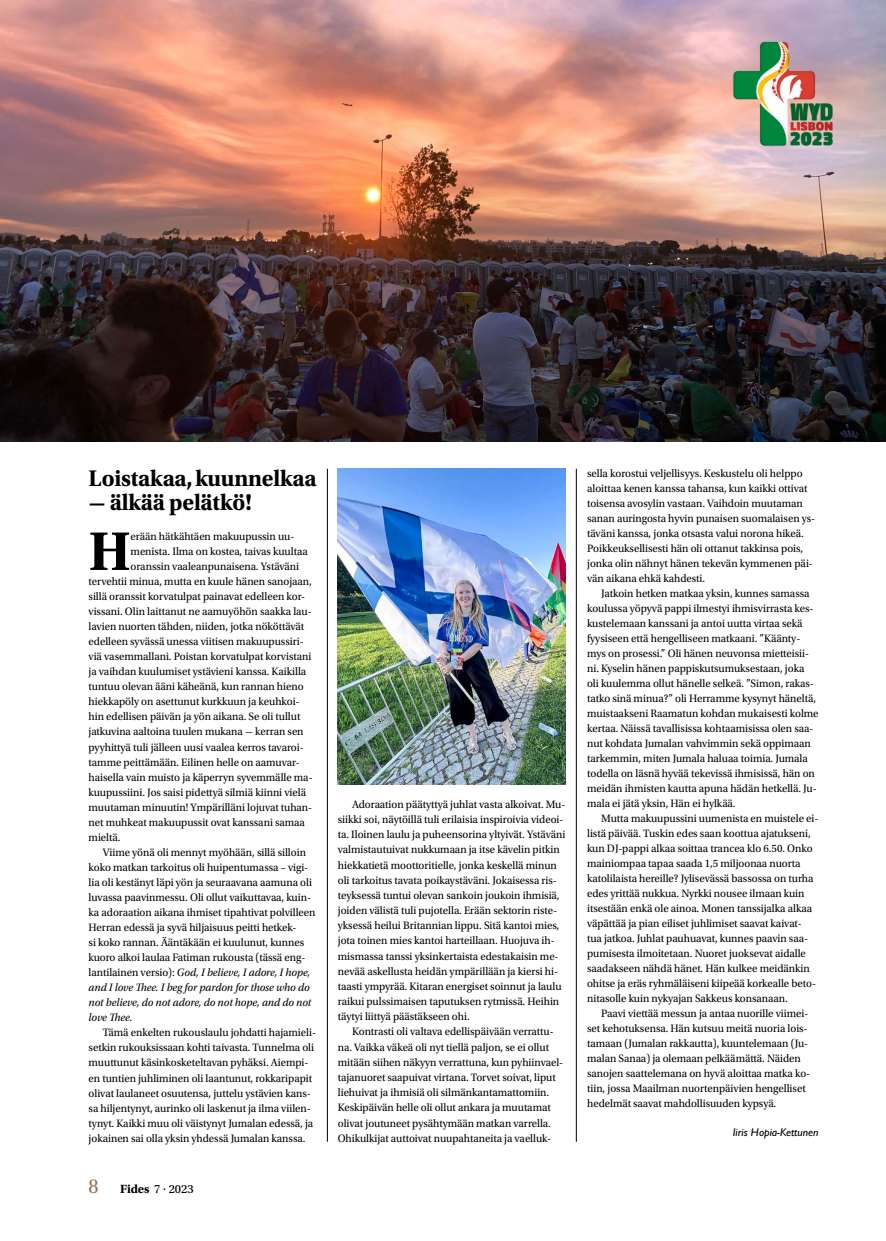
<style>
.page{position:relative;width:886px;height:1241px;background:#fff}
.page>*{position:absolute;margin:0;border:0;box-sizing:border-box;transform-origin:0 0}
.t1{font:700 57.25px "Utopia Std";color:#000}
.t2{font:700 23.75px "Utopia Std";letter-spacing:-.01em;color:#000}
.t3{font:700 23.75px "Utopia Std";letter-spacing:-.01em;color:#000;scale:1.55 1}
.t4{font:12.5px "Utopia Std Capt";color:#000}
.t5{font:11.25px/15px "Utopia Std";letter-spacing:-.005em;color:#000}
.t6{font:italic 11.25px "Utopia Std";letter-spacing:-.005em;color:#000}
.t7{font:italic 11.25px "Gill Sans Std";color:#000}
.s1{font-style:normal}
.s2{font-family:"Utopia Std";font-size:21.25px;color:#997655}
.s3{font-family:"Utopia Std";font-weight:700}
</style>
<div class="page">
<hr style="left:327px;top:468px;width:1px;height:673px;background:#000">
<hr style="left:576px;top:468px;width:1px;height:673px;background:#000">
<img style="left:0;top:0;width:886px;height:441px">
<img style="left:721px;top:33px;width:120px;height:119px">
<img style="left:338px;top:468px;width:228px;height:316px">
<h2 class="t2" style="left:89px;top:464px;width:229px">Loistakaa, kuunnelkaa</h2>
<h2 class="t3" style="left:89px;top:488px;width:107px">– älkää pelätkö!</h2>
<h1 class="t1" style="left:89px;top:518px;width:44px">H</h1>
<p class="t5" style="left:131px;top:529px;width:165px">erään hätkähtäen makuupussin uu-</p>
<p class="t5" style="left:131px;top:544px;width:179px">menista. Ilma on kostea, taivas kuultaa</p>
<p class="t5" style="left:131px;top:559px;width:170px">oranssin vaaleanpunaisena. Ystäväni</p>
<p class="t5" style="left:89px;top:574px;width:225px">tervehtii minua, mutta en kuule hänen sanojaan,</p>
<p class="t5" style="left:89px;top:589px;width:218px">sillä oranssit korvatulpat painavat edelleen kor-</p>
<p class="t5" style="left:89px;top:604px;width:225px">vissani. Olin laittanut ne aamuyöhön saakka lau-</p>
<p class="t5" style="left:89px;top:619px;width:217px">lavien nuorten tähden, niiden, jotka nököttävät</p>
<p class="t5" style="left:89px;top:634px;width:217px">edelleen syvässä unessa viitisen makuupussiri-</p>
<p class="t5" style="left:89px;top:649px;width:224px">viä vasemmallani. Poistan korvatulpat korvistani</p>
<p class="t5" style="left:89px;top:664px;width:219px">ja vaihdan kuulumiset ystävieni kanssa. Kaikilla</p>
<p class="t5" style="left:89px;top:679px;width:216px">tuntuu olevan ääni käheänä, kun rannan hieno</p>
<p class="t5" style="left:89px;top:694px;width:213px">hiekkapöly on asettunut kurkkuun ja keuhkoi-</p>
<p class="t5" style="left:89px;top:709px;width:213px">hin edellisen päivän ja yön aikana. Se oli tullut</p>
<p class="t5" style="left:89px;top:724px;width:217px">jatkuvina aaltoina tuulen mukana – kerran sen</p>
<p class="t5" style="left:89px;top:739px;width:217px">pyyhittyä tuli jälleen uusi vaalea kerros tavaroi-</p>
<p class="t5" style="left:89px;top:754px;width:213px">tamme peittämään. Eilinen helle on aamuvar-</p>
<p class="t5" style="left:89px;top:769px;width:226px">haisella vain muisto ja käperryn syvemmälle ma-</p>
<p class="t5" style="left:89px;top:784px;width:219px">kuupussiini. Jos saisi pidettyä silmiä kiinni vielä</p>
<p class="t5" style="left:89px;top:799px;width:225px">muutaman minuutin! Ympärilläni lojuvat tuhan-</p>
<p class="t5" style="left:89px;top:814px;width:218px">net muhkeat makuupussit ovat kanssani samaa</p>
<p class="t5" style="left:89px;top:829px;width:33px">mieltä.</p>
<p class="t5" style="left:103px;top:844px;width:205px">Viime yönä oli mennyt myöhään, sillä silloin</p>
<p class="t5" style="left:89px;top:859px;width:221px">koko matkan tarkoitus oli huipentumassa – vigi-</p>
<p class="t5" style="left:89px;top:874px;width:225px">lia oli kestänyt läpi yön ja seuraavana aamuna oli</p>
<p class="t5" style="left:89px;top:889px;width:224px">luvassa paavinmessu. Oli ollut vaikuttavaa, kuin-</p>
<p class="t5" style="left:89px;top:904px;width:228px">ka adoraation aikana ihmiset tipahtivat polvilleen</p>
<p class="t5" style="left:89px;top:919px;width:209px">Herran edessä ja syvä hiljaisuus peitti hetkek-</p>
<p class="t5" style="left:89px;top:935px;width:217px">si koko rannan. Ääntäkään ei kuulunut, kunnes</p>
<p class="t5" style="left:89px;top:950px;width:218px">kuoro alkoi laulaa Fatiman rukousta (tässä eng-</p>
<p class="t6" style="left:89px;top:966px;width:223px"><span class="s1">lantilainen versio):</span> God, I believe, I adore, I hope,</p>
<p class="t6" style="left:89px;top:981px;width:223px">and I love Thee. I beg for pardon for those who do</p>
<p class="t6" style="left:89px;top:996px;width:224px">not believe, do not adore, do not hope, and do not</p>
<p class="t6" style="left:89px;top:1011px;width:45px">love Thee.</p>
<p class="t5" style="left:89px;top:1025px;width:229px;text-indent:14px">Tämä enkelten rukouslaulu johdatti hajamieli&shy;setkin rukouksissaan kohti taivasta. Tunnelma oli muuttunut käsinkosketeltavan pyhäksi. Aiempi&shy;en tuntien juhliminen oli laantunut, rokkaripapit olivat laulaneet osuutensa, juttelu ystävien kans&shy;sa hiljentynyt, aurinko oli laskenut ja ilma viilen&shy;tynyt. Kaikki muu oli väistynyt Jumalan edessä, ja jokainen sai olla yksin yhdessä Jumalan kanssa.</p>
<p class="t4" style="left:89px;top:1181px;width:107px"><span class="s2">8</span> <span class="s3">Fides</span> 7 . 2023</p>
<p class="t5" style="left:338px;top:796px;width:229px;text-indent:14px">Adoraation päätyttyä juhlat vasta alkoivat. Mu&shy;siikki soi, näytöillä tuli erilaisia inspiroivia videoi&shy;ta. Iloinen laulu ja puheensorina yltyivät. Ystäväni valmistautuivat nukkumaan ja itse kävelin pitkin hiekkatietä moottoritielle, jonka keskellä minun oli tarkoitus tavata poikaystäväni. Jokaisessa ris&shy;teyksessä tuntui olevan sankoin joukoin ihmisiä, joiden välistä tuli pujotella. Erään sektorin riste&shy;yksessä heilui Britannian lippu. Sitä kantoi mies, jota toinen mies kantoi harteillaan. Huojuva ih&shy;mismassa tanssi yksinkertaista edestakaisin me&shy;nevää askellusta heidän ympärillään ja kiersi hi&shy;taasti ympyrää. Kitaran energiset soinnut ja laulu raikui pulssimaisen taputuksen rytmissä. Heihin täytyi liittyä päästäkseen ohi.</p>
<p class="t5" style="left:338px;top:1024px;width:227px;text-indent:14px">Kontrasti oli valtava edellispäivään verrattu&shy;na. Vaikka väkeä oli nyt tiellä paljon, se ei ollut mitään siihen näkyyn verrattuna, kun pyhiinvael&shy;tajanuoret saapuivat virtana. Torvet soivat, liput liehuivat ja ihmisiä oli silmänkantamattomiin.<br>Keskipäivän helle oli ollut ankara ja muutamat olivat joutuneet pysähtymään matkan varrella.<br>Ohikulkijat auttoivat nuupahtaneita ja vaelluk-</p>
<p class="t5" style="left:587px;top:466px;width:230px">sella korostui veljellisyys. Keskustelu oli helppo aloittaa kenen kanssa tahansa, kun kaikki ottivat toisensa avosylin vastaan. Vaihdoin muutaman sanan auringosta hyvin punaisen suomalaisen ys&shy;täväni kanssa, jonka otsasta valui norona hikeä.<br>Poikkeuksellisesti hän oli ottanut takkinsa pois, jonka olin nähnyt hänen tekevän kymmenen päi&shy;vän aikana ehkä kahdesti.</p>
<p class="t5" style="left:587px;top:586px;width:233px;text-indent:14px">Jatkoin hetken matkaa yksin, kunnes samassa koulussa yöpyvä pappi ilmestyi ihmisvirrasta kes&shy;kustelemaan kanssani ja antoi uutta virtaa sekä fyysiseen että hengelliseen matkaani. ”Käänty&shy;mys on prosessi.” Oli hänen neuvonsa mietteisii&shy;ni. Kyselin hänen pappiskutsumuksestaan, joka oli kuulemma ollut hänelle selkeä. ”Simon, rakas&shy;tatko sinä minua?” oli Herramme kysynyt häneltä, muistaakseni Raamatun kohdan mukaisesti kolme kertaa. Näissä tavallisissa kohtaamisissa olen saa&shy;nut kohdata Jumalan vahvimmin sekä oppimaan tarkemmin, miten Jumala haluaa toimia. Jumala todella on läsnä hyvää tekevissä ihmisissä, hän on meidän ihmisten kautta apuna hädän hetkellä. Ju&shy;mala ei jätä yksin, Hän ei hylkää.</p>
<p class="t5" style="left:587px;top:811px;width:233px;text-indent:14px">Mutta makuupussini uumenista en muistele ei&shy;listä päivää. Tuskin edes saan koottua ajatukseni, kun DJ-pappi alkaa soittaa trancea klo 6.50. Onko mainiompaa tapaa saada 1,5 miljoonaa nuorta katolilaista hereille? Jylisevässä bassossa on turha edes yrittää nukkua. Nyrkki nousee ilmaan kuin itsestään enkä ole ainoa. Monen tanssijalka alkaa väpättää ja pian eiliset juhlimiset saavat kaivat&shy;tua jatkoa. Juhlat pauhuavat, kunnes paavin saa&shy;pumisesta ilmoitetaan. Nuoret juoksevat aidalle saadakseen nähdä hänet. Hän kulkee meidänkin ohitse ja eräs ryhmäläiseni kiipeää korkealle beto&shy;nitasolle kuin nykyajan Sakkeus konsanaan.</p>
<p class="t5" style="left:587px;top:1006px;width:225px;text-indent:14px">Paavi viettää messun ja antaa nuorille viimei&shy;set kehotuksensa. Hän kutsuu meitä nuoria lois&shy;tamaan (Jumalan rakkautta), kuuntelemaan (Ju&shy;malan Sanaa) ja olemaan pelkäämättä. Näiden sanojen saattelemana on hyvä aloittaa matka ko&shy;tiin, jossa Maailman nuortenpäivien hengelliset hedelmät saavat mahdollisuuden kypsyä.</p>
<p class="t7" style="left:733px;top:1125px;width:87px">Iiris Hopia-Kettunen</p>
</div>
